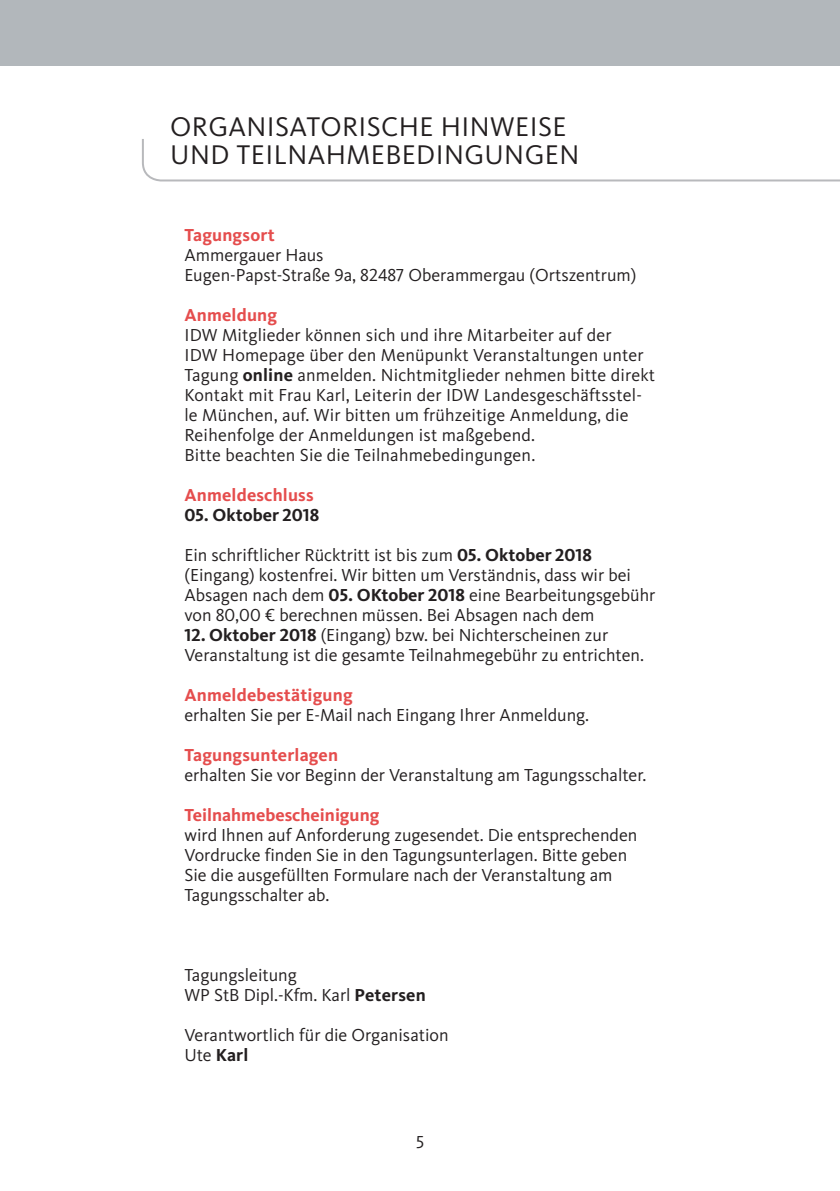
<style>
.page{position:relative;width:840px;height:1191px;background:#fff}
.page>*{position:absolute;margin:0;border:0;box-sizing:border-box;transform-origin:0 0}
.t1{font:28px/28px "Kievit IDW";letter-spacing:.015em;color:#231f20}
.t2{font:18px/20px "Kievit IDW";color:#231f20}
.t3{font:700 18px "Kievit IDW";letter-spacing:.01em;color:#e54d4d}
.t4{font:700 18px "Kievit IDW";color:#231f20}
.s1{font-weight:700}
</style>
<div class="page">
<svg style="left:142px;top:139px;width:697px;height:43px"></svg>
<div style="left:0;top:0;width:839px;height:65px;background:#b2b7bb"></div>
<h1 class="t1" style="left:170px;top:113px;width:410px">ORGANISATORISCHE HINWEISE<br>UND TEILNAHMEBEDINGUNGEN</h1>
<p class="t3" style="left:184px;top:224px;width:92px">Tagungsort</p>
<p class="t2" style="left:184px;top:244px;width:453px">Ammergauer Haus<br>Eugen-Papst-Straße 9a, 82487 Oberammergau (Ortszentrum)</p>
<p class="t3" style="left:184px;top:304px;width:94px">Anmeldung</p>
<p class="t2" style="left:184px;top:324px;width:472px">IDW Mitglieder können sich und ihre Mitarbeiter auf der<br>IDW Homepage über den Menüpunkt Veranstaltungen unter Tagung <span class="s1">online</span> anmelden. Nichtmitglieder nehmen bitte direkt Kontakt mit Frau Karl, Leiterin der IDW Landesgeschäftsstel&shy;le München, auf. Wir bitten um frühzeitige Anmeldung, die Reihenfolge der Anmeldungen ist maßgebend.<br>Bitte beachten Sie die Teilnahmebedingungen.</p>
<p class="t3" style="left:184px;top:484px;width:130px">Anmeldeschluss</p>
<p class="t4" style="left:184px;top:504px;width:136px">05. Oktober 2018</p>
<p class="t2" style="left:184px;top:544px;width:472px">Ein schriftlicher Rücktritt ist bis zum <span class="s1">05. Oktober 2018 </span>(Eingang) kostenfrei. Wir bitten um Verständnis, dass wir bei Absagen nach dem <span class="s1">05. OKtober 2018</span> eine Bearbeitungsgebühr von 80,00 € berechnen müssen. Bei Absagen nach dem</p>
<p class="t2" style="left:184px;top:624px;width:461px"><span class="s1">12. Oktober 2018</span> (Eingang) bzw. bei Nichterscheinen zur<br>Veranstaltung ist die gesamte Teilnahmegebühr zu entrichten.</p>
<p class="t3" style="left:184px;top:684px;width:170px">Anmeldebestätigung</p>
<p class="t2" style="left:184px;top:704px;width:406px">erhalten Sie per E-Mail nach Eingang Ihrer Anmeldung.</p>
<p class="t3" style="left:184px;top:744px;width:155px">Tagungsunterlagen</p>
<p class="t2" style="left:184px;top:764px;width:463px">erhalten Sie vor Beginn der Veranstaltung am Tagungsschalter.</p>
<p class="t3" style="left:184px;top:804px;width:196px">Teilnahmebescheinigung</p>
<p class="t2" style="left:184px;top:824px;width:454px">wird Ihnen auf Anforderung zugesendet. Die entsprechenden Vordrucke finden Sie in den Tagungsunterlagen. Bitte geben Sie die ausgefüllten Formulare nach der Veranstaltung am Tagungsschalter ab.</p>
<p class="t2" style="left:184px;top:964px;width:243px">Tagungsleitung<br>WP StB Dipl.-Kfm. Karl <span class="s1">Petersen</span></p>
<p class="t2" style="left:184px;top:1024px;width:265px">Verantwortlich für die Organisation<br>Ute <span class="s1">Karl</span></p>
<p class="t2" style="left:416px;top:1131px;width:9px">5</p>
</div>
